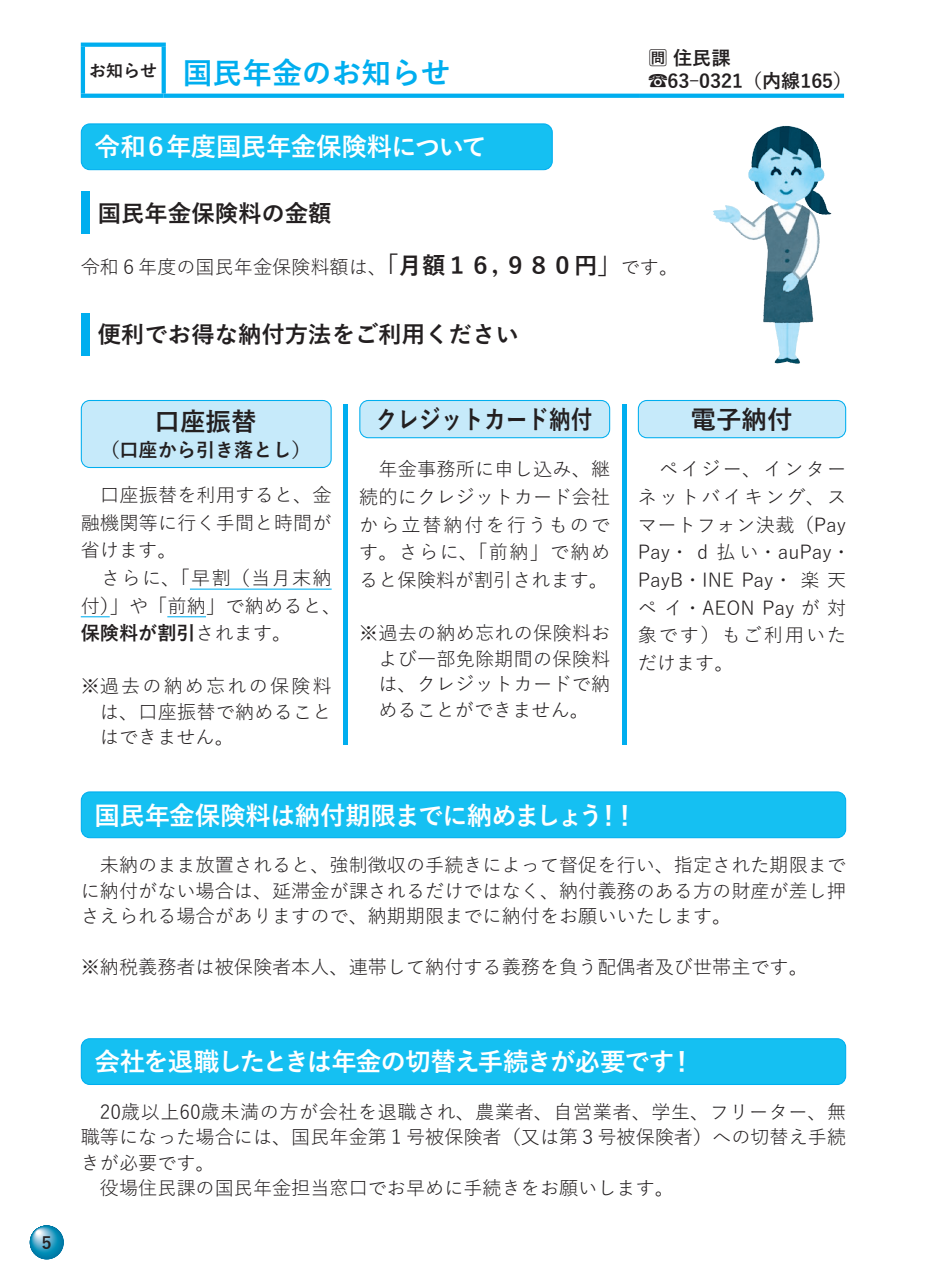
<style>
.page{position:relative;width:927px;height:1285px;background:#fff}
.page>*{position:absolute;margin:0;border:0;box-sizing:border-box;transform-origin:0 0}
._02本文_游ゴシック{font:700 29.7px "Yu Gothic";color:#00aeef}
._02本文_游ゴシック-2{font:700 25.5px "Yu Gothic";letter-spacing:-.035em;color:#fff}
._02本文_游ゴシック-3{font:700 25.5px "Yu Gothic";color:#231f20;scale:.85 1}
._02本文_游ゴシック-4{font:700 25.5px "Yu Gothic";color:#231f20}
._02本文_游ゴシック-5{font:700 23.4px "Yu Gothic";color:#231f20}
._02本文_游ゴシック-6{font:19.2px/25.5px "Yu Gothic";color:#231f20;text-align:justify}
._02本文_游ゴシック-7{font:19.2px/27.6px "Yu Gothic";letter-spacing:.03em;color:#231f20}
._02本文_游ゴシック-8{font:19.2px/27.6px "Yu Gothic";letter-spacing:.07em;color:#231f20}
._02本文_游ゴシック-9{font:700 19.2px "Yu Gothic";color:#231f20}
._02本文_游ゴシック-10{font:700 16.95px "Yu Gothic";color:#231f20}
.s1{font-weight:700;font-size:23.4px}
.s2{font-weight:700}
</style>
<div class="page">
<svg style="left:30px;top:1225px;width:34px;height:34px"></svg>
<svg style="left:30px;top:1225px;width:34px;height:33px"></svg>
<div style="left:30px;top:1225px;width:33px;height:33px;background:#0079a6;border-radius:50%"></div>
<div style="left:30px;top:1225px;width:33px;height:32px;background:#007aa7;border-radius:50%"></div>
<div style="left:30px;top:1225px;width:32px;height:32px;background:#007da9;border-radius:50%"></div>
<div style="left:31px;top:1225px;width:30px;height:31px;background:#0081ac;border-radius:50%"></div>
<div style="left:31px;top:1225px;width:30px;height:30px;background:#0083ae;border-radius:50%"></div>
<div style="left:31px;top:1225px;width:29px;height:30px;background:#0086b1;border-radius:50%"></div>
<div style="left:31px;top:1226px;width:28px;height:27px;background:#008cb6;border-radius:50%"></div>
<div style="left:32px;top:1226px;width:26px;height:26px;background:#0591b9;border-radius:50%"></div>
<svg style="left:32px;top:1226px;width:25px;height:26px"></svg>
<svg style="left:32px;top:1226px;width:24px;height:25px"></svg>
<svg style="left:32px;top:1226px;width:23px;height:24px"></svg>
<div style="left:32px;top:1227px;width:23px;height:23px;background:#319fc3;border-radius:50%"></div>
<div style="left:33px;top:1227px;width:21px;height:22px;background:#40a4c6;border-radius:50%"></div>
<div style="left:33px;top:1227px;width:20px;height:21px;background:#58abcb;border-radius:50%"></div>
<svg style="left:33px;top:1227px;width:19px;height:19px"></svg>
<svg style="left:33px;top:1227px;width:18px;height:18px"></svg>
<div style="left:34px;top:1228px;width:17px;height:17px;background:#6db5d3;border-radius:50%"></div>
<svg style="left:34px;top:1228px;width:16px;height:16px"></svg>
<svg style="left:34px;top:1228px;width:15px;height:15px"></svg>
<svg style="left:34px;top:1228px;width:14px;height:14px"></svg>
<div style="left:35px;top:1228px;width:12px;height:13px;background:#a9d0e3;border-radius:50%"></div>
<div style="left:35px;top:1228px;width:12px;height:12px;background:#8ec2db;border-radius:50%"></div>
<div style="left:35px;top:1229px;width:12px;height:11px;background:#a0cde2;border-radius:50%"></div>
<div style="left:35px;top:1229px;width:11px;height:11px;background:#b3d5e6;border-radius:50%"></div>
<div style="left:35px;top:1229px;width:10px;height:9px;background:#bcdbea;border-radius:50%"></div>
<div style="left:35px;top:1229px;width:9px;height:9px;background:#c9e0ed;border-radius:50%"></div>
<div style="left:36px;top:1229px;width:8px;height:9px;background:#d0e4ef;border-radius:50%"></div>
<div style="left:36px;top:1229px;width:8px;height:8px;background:#cae2ef;border-radius:50%"></div>
<svg style="left:36px;top:1230px;width:6px;height:6px"></svg>
<div style="left:81px;top:124px;width:471px;height:46px;background:#15c0f2;border-radius:9px"></div>
<div style="left:81px;top:123px;width:472px;height:47px;border:1px solid #00aeef;border-radius:9px"></div>
<div style="left:81px;top:191px;width:8px;height:43px;background:#00aeef"></div>
<div style="left:81px;top:313px;width:8px;height:42px;background:#00aeef"></div>
<div style="left:81px;top:791px;width:765px;height:46px;background:#15c0f2;border-radius:9px"></div>
<div style="left:81px;top:791px;width:765px;height:47px;border:1px solid #00aeef;border-radius:9px"></div>
<div style="left:81px;top:1038px;width:765px;height:46px;background:#15c0f2;border-radius:9px"></div>
<div style="left:81px;top:1037px;width:765px;height:47px;border:1px solid #00aeef;border-radius:9px"></div>
<hr style="left:190px;top:588px;width:142px;height:1px;background:#00aeef">
<svg style="left:81px;top:616px;width:29px;height:1px"></svg>
<hr style="left:167px;top:616px;width:39px;height:1px;background:#00aeef">
<div style="left:81px;top:400px;width:250px;height:67px;background:#c6eafa;border-radius:9px"></div>
<div style="left:81px;top:400px;width:251px;height:68px;border:1px solid #00aeef;border-radius:9px"></div>
<div style="left:638px;top:400px;width:208px;height:37px;background:#c6eafa;border-radius:9px"></div>
<div style="left:638px;top:400px;width:208px;height:38px;border:1px solid #00aeef;border-radius:9px"></div>
<div style="left:360px;top:400px;width:250px;height:37px;background:#c6eafa;border-radius:9px"></div>
<div style="left:359px;top:400px;width:251px;height:38px;border:1px solid #00aeef;border-radius:9px"></div>
<hr style="left:622px;top:404px;width:4px;height:340px;background:#00aeef">
<div style="left:343px;top:404px;width:5px;height:340px;background:#00aeef"></div>
<img style="left:725px;top:126px;width:57px;height:96px">
<svg style="left:81px;top:43px;width:85px;height:4px"></svg>
<hr style="left:81px;top:47px;width:4px;height:47px;background:#00aeef">
<svg style="left:162px;top:47px;width:4px;height:47px"></svg>
<svg style="left:81px;top:94px;width:83px;height:4px"></svg>
<svg style="left:164px;top:94px;width:476px;height:4px;fill:#00aeef"></svg>
<svg style="left:640px;top:94px;width:204px;height:4px"></svg>
<p class="_02本文_游ゴシック-10" style="left:42px;top:1232px;width:11px">5</p>
<p class="_02本文_游ゴシック-10" style="left:89px;top:61px;width:70px">お知らせ</p>
<p class="_02本文_游ゴシック" style="left:183px;top:56px;width:269px">国民年金のお知らせ</p>
<p class="_02本文_游ゴシック-9" style="left:648px;top:47px;width:83px">問住民課</p>
<p class="_02本文_游ゴシック-9" style="left:648px;top:70px;width:205px">☎63-0321（内線165(</p>
<p class="_02本文_游ゴシック-2" style="left:95px;top:133px;width:394px">令和６年度国民年金保険料について</p>
<p class="_02本文_游ゴシック-5" style="left:98px;top:200px;width:235px">国民年金保険料の金額</p>
<p class="_02本文_游ゴシック-6" style="left:81px;top:251px;width:319px">令和６年度の国民年金保険料額は、<span class="s1">「</span></p>
<p class="_02本文_游ゴシック-5" style="left:399px;top:252px;width:224px">月額１６，９８０円」</p>
<p class="_02本文_游ゴシック-6" style="left:621px;top:251px;width:59px">です。</p>
<p class="_02本文_游ゴシック-5" style="left:98px;top:321px;width:422px">便利でお得な納付方法をご利用ください</p>
<p class="_02本文_游ゴシック-4" style="left:155px;top:407px;width:104px">口座振替</p>
<p class="_02本文_游ゴシック-9" style="left:100px;top:439px;width:212px">（口座から引き落とし(</p>
<p class="_02本文_游ゴシック-6" style="left:81px;top:478px;width:252px;line-height:27.6px">　口座振替を利用すると、金融機関等に行く手間と時間が省けます。</p>
<p class="_02本文_游ゴシック-8" style="left:81px;top:561px;width:262px">　さらに、「早割（当月末納付）」や「前納」で納めると、<span class="s2">保険料が割引</span>されます。</p>
<p class="_02本文_游ゴシック-6" style="left:100px;top:671px;width:233px;text-indent:-19px">※過去の納め忘れの保険料は、口座振替で納めることはできません。</p>
<p class="_02本文_游ゴシック-3" style="left:376px;top:405px;width:257px">クレジットカード納付</p>
<p class="_02本文_游ゴシック-6" style="left:359px;top:453px;width:252px;line-height:27.6px">　年金事務所に申し込み、継続的にクレジットカード会社から立替納付を行うものです。さらに、「前納」で納めると保険料が割引されます。</p>
<p class="_02本文_游ゴシック-6" style="left:378px;top:618px;width:233px;text-indent:-19px">※過去の納め忘れの保険料および一部免除期間の保険料は、クレジットカードで納めることができません。</p>
<p class="_02本文_游ゴシック-4" style="left:691px;top:405px;width:104px">電子納付</p>
<p class="_02本文_游ゴシック-7" style="left:638px;top:453px;width:215px">　ペイジー、インターネットバイキング、スマートフォン決裁（Pay<br>Pay・ｄ払い・auPay・<br>PayB・INE Pay・楽天ペイ・AEON Pay が対象です）もご利用いただけます。</p>
<p class="_02本文_游ゴシック-2" style="left:95px;top:800px;width:544px">国民年金保険料は納付期限までに納めましょう !</p>
<p class="_02本文_游ゴシック-2" style="left:596px;top:800px;width:27px">!</p>
<p class="_02本文_游ゴシック-6" style="left:81px;top:849px;width:767px">　未納のまま放置されると、強制徴収の手続きによって督促を行い、指定された期限までに納付がない場合は、延滞金が課されるだけではなく、納付義務のある方の財産が差し押さえられる場合がありますので、納期期限までに納付をお願いいたします。</p>
<p class="_02本文_游ゴシック-6" style="left:81px;top:951px;width:729px">※納税義務者は被保険者本人、連帯して納付する義務を負う配偶者及び世帯主です。</p>
<p class="_02本文_游ゴシック-2" style="left:95px;top:1047px;width:581px">会社を退職したときは年金の切替え手続きが必要です</p>
<p class="_02本文_游ゴシック-6" style="left:81px;top:1096px;width:767px">　20歳以上60歳未満の方が会社を退職され、農業者、自営業者、学生、フリーター、無職等になった場合には、国民年金第１号被保険者（又は第３号被保険者）への切替え手続きが必要です。</p>
<p class="_02本文_游ゴシック-6" style="left:81px;top:1172px;width:595px">　役場住民課の国民年金担当窓口でお早めに手続きをお願いします。</p>
<p class="_02本文_游ゴシック-2" style="left:669px;top:1047px;width:27px">!</p>
</div>
